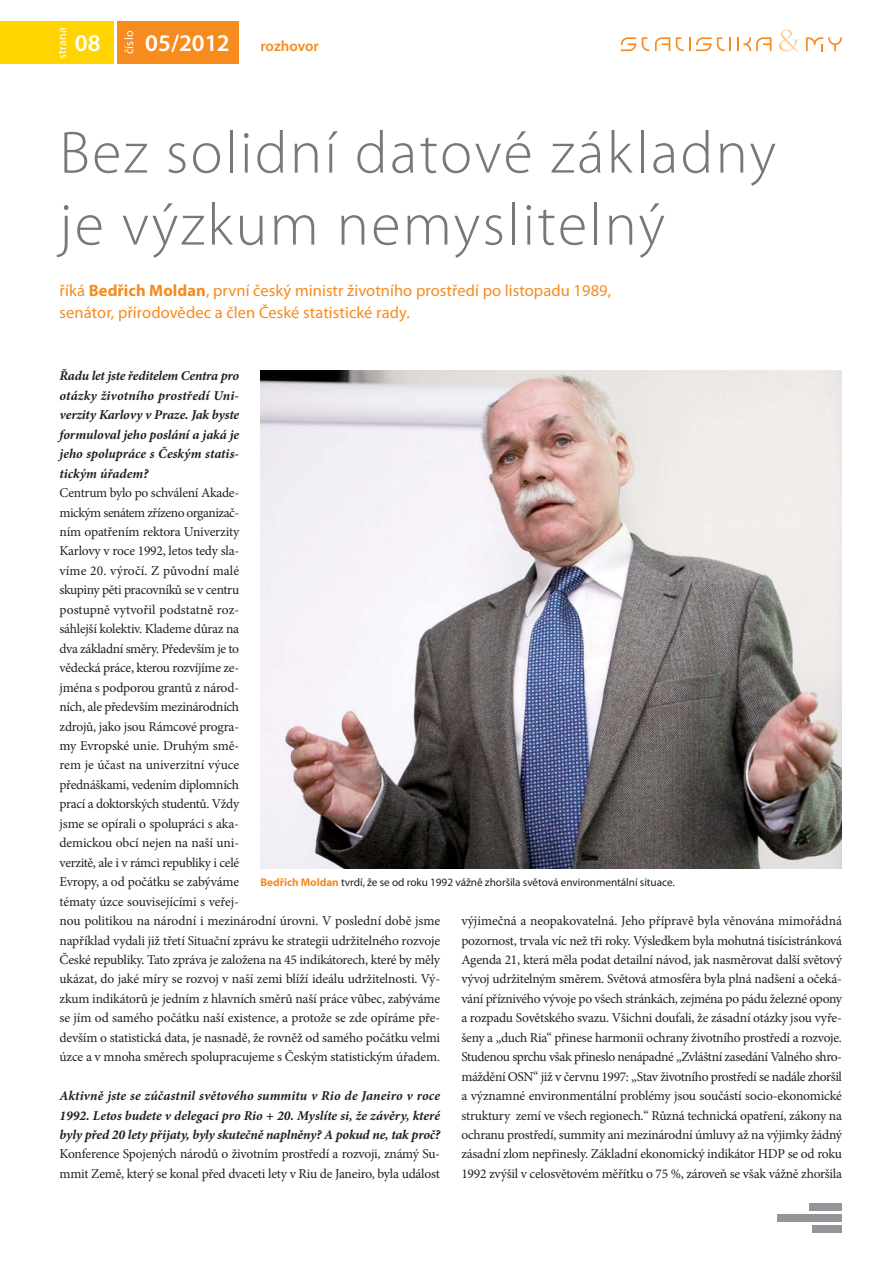
<style>
.page{position:relative;width:893px;height:1263px;background:#fff}
.page>*{position:absolute;margin:0;border:0;box-sizing:border-box;transform-origin:0 0}
.t1{font:300 60px/72px "Myriad Pro";letter-spacing:.04em;color:#77787b}
.t2{font:600 24px "Myriad Pro";color:#fff}
.t3{font:16.5px/22.5px "Myriad Pro";letter-spacing:.005em;color:#f68b1e}
.t4{font:600 15px "Myriad Pro";letter-spacing:-.01em;color:#f68b1e}
.t5{font:13.5px/19.5px "Minion Pro";letter-spacing:-.015em;color:#231f20}
.t6{font:italic 700 13.5px/19.5px "Minion Pro";letter-spacing:-.005em;color:#231f20;text-align:justify}
.t7{font:12px "Myriad Pro";letter-spacing:.02em;color:#fff}
.t8{font:11.25px "Myriad Pro";letter-spacing:-.005em;color:#231f20}
.s1{font-weight:700}
.s2{font-weight:700;color:#f68b1e}
</style>
<div class="page">
<div style="left:117px;top:21px;width:122px;height:43px;background:#f68b1e"></div>
<svg style="left:655px;top:37px;width:15px;height:14px"></svg>
<svg style="left:621px;top:37px;width:15px;height:14px"></svg>
<svg style="left:642px;top:37px;width:7px;height:14px"></svg>
<svg style="left:676px;top:37px;width:7px;height:14px"></svg>
<svg style="left:737px;top:37px;width:34px;height:14px"></svg>
<svg style="left:806px;top:37px;width:36px;height:14px"></svg>
<svg style="left:689px;top:37px;width:42px;height:14px"></svg>
<svg style="left:779px;top:30px;width:21px;height:22px"></svg>
<div style="left:809px;top:1203px;width:33px;height:8px;background:#939598"></div>
<div style="left:778px;top:1214px;width:64px;height:8px;background:#939598"></div>
<div style="left:813px;top:1225px;width:29px;height:8px;background:#939598"></div>
<div style="left:0;top:21px;width:114px;height:43px;background:#ffd400"></div>
<img style="left:260px;top:370px;width:582px;height:499px">
<p class="t7" style="left:58px;top:59px;width:34px;rotate:-90deg">strana</p>
<h2 class="t2" style="left:75px;top:34px;width:27px">08</h2>
<p class="t7" style="left:125px;top:54px;width:25px;rotate:-90deg">číslo</p>
<h2 class="t2" style="left:145px;top:34px;width:86px">05/2012</h2>
<p class="t4" style="left:260px;top:40px;width:60px">rozhovor</p>
<h1 class="t1" style="left:60px;top:123px;width:718px">Bez solidní datové základny je výzkum nemyslitelný</h1>
<p class="t3" style="left:60px;top:280px;width:553px">říká <span class="s1">Bedřich Moldan</span>, první český ministr životního prostředí po listopadu 1989, senátor, přírodovědec a člen České statistické rady.</p>
<p class="t6" style="left:60px;top:368px;width:181px">Řadu let jste ředitelem Centra pro otázky životního prostředí Uni&shy;verzity Karlovy v Praze. Jak byste formuloval jeho poslání a jaká je jeho spolupráce s Českým statis&shy;tickým úřadem?</p>
<p class="t5" style="left:60px;top:484px;width:382px">Centrum bylo po schválení Akade-<br>mickým senátem zřízeno organizač-<br>ním opatřením rektora Univerzity<br>Karlovy v roce 1992, letos tedy sla-<br>víme 20. výročí. Z původní malé<br>skupiny pěti pracovníků se v centru<br>postupně vytvořil podstatně roz-<br>sáhlejší kolektiv. Klademe důraz na<br>dva základní směry. Především je to<br>vědecká práce, kterou rozvíjíme ze-<br>jména s podporou grantů z národ-<br>ních, ale především mezinárodních<br>zdrojů, jako jsou Rámcové progra-<br>my Evropské unie. Druhým smě-<br>rem je účast na univerzitní výuce<br>přednáškami, vedením diplomních<br>prací a doktorských studentů. Vždy<br>jsme se opírali o spolupráci s aka-<br>demickou obcí nejen na naší uni-<br>verzitě, ale i v rámci republiky i celé<br>Evropy, a od počátku se zabýváme<br>tématy úzce souvisejícími s veřej-<br>nou politikou na národní i mezinárodní úrovni. V poslední době jsme například vydali již třetí Situační zprávu ke strategii udržitelného rozvoje České republiky. Tato zpráva je založena na 45 indikátorech, které by měly ukázat, do jaké míry se rozvoj v naší zemi blíží ideálu udržitelnosti. Vý&shy;zkum indikátorů je jedním z hlavních směrů naší práce vůbec, zabýváme se jím od samého počátku naší existence, a protože se zde opíráme pře&shy;devším o statistická data, je nasnadě, že rovněž od samého počátku velmi úzce a v mnoha směrech spolupracujeme s Českým statistickým úřadem.</p>
<p class="t6" style="left:60px;top:1087px;width:382px">Aktivně jste se zúčastnil světového summitu v Rio de Janeiro v roce 1992. Letos budete v delegaci pro Rio + 20. Myslíte si, že závěry, které byly před 20 lety přijaty, byly skutečně naplněny? A pokud ne, tak proč?</p>
<p class="t5" style="left:60px;top:1145px;width:382px">Konference Spojených národů o životním prostředí a rozvoji, známý Su&shy;mmit Země, který se konal před dvaceti lety v Riu de Janeiro, byla událost</p>
<p class="t8" style="left:260px;top:878px;width:416px"><span class="s2">Bedřich Moldan</span> tvrdí, že se od roku 1992 vážně zhoršila světová environmentální situace.</p>
<p class="t5" style="left:461px;top:912px;width:382px;text-align:justify">výjimečná a neopakovatelná. Jeho přípravě byla věnována mimořádná pozornost, trvala víc než tři roky. Výsledkem byla mohutná tisícistránková Agenda 21, která měla podat detailní návod, jak nasměrovat další světový vývoj udržitelným směrem. Světová atmosféra byla plná nadšení a očeká&shy;vání příznivého vývoje po všech stránkách, zejména po pádu železné opony a rozpadu Sovětského svazu. Všichni doufali, že zásadní otázky jsou vyře&shy;šeny a „duch Ria“ přinese harmonii ochrany životního prostředí a rozvoje.<br>Studenou sprchu však přineslo nenápadné „Zvláštní zasedání Valného shro&shy;máždění OSN“ již v červnu 1997: „Stav životního prostředí se nadále zhoršil a významné environmentální problémy jsou součástí socio-ekonomické struktury zemí ve všech regionech.“ Různá technická opatření, zákony na ochranu prostředí, summity ani mezinárodní úmluvy až na výjimky žádný zásadní zlom nepřinesly. Základní ekonomický indikátor HDP se od roku 1992 zvýšil v celosvětovém měřítku o 75 %, zároveň se však vážně zhoršila</p>
</div>
